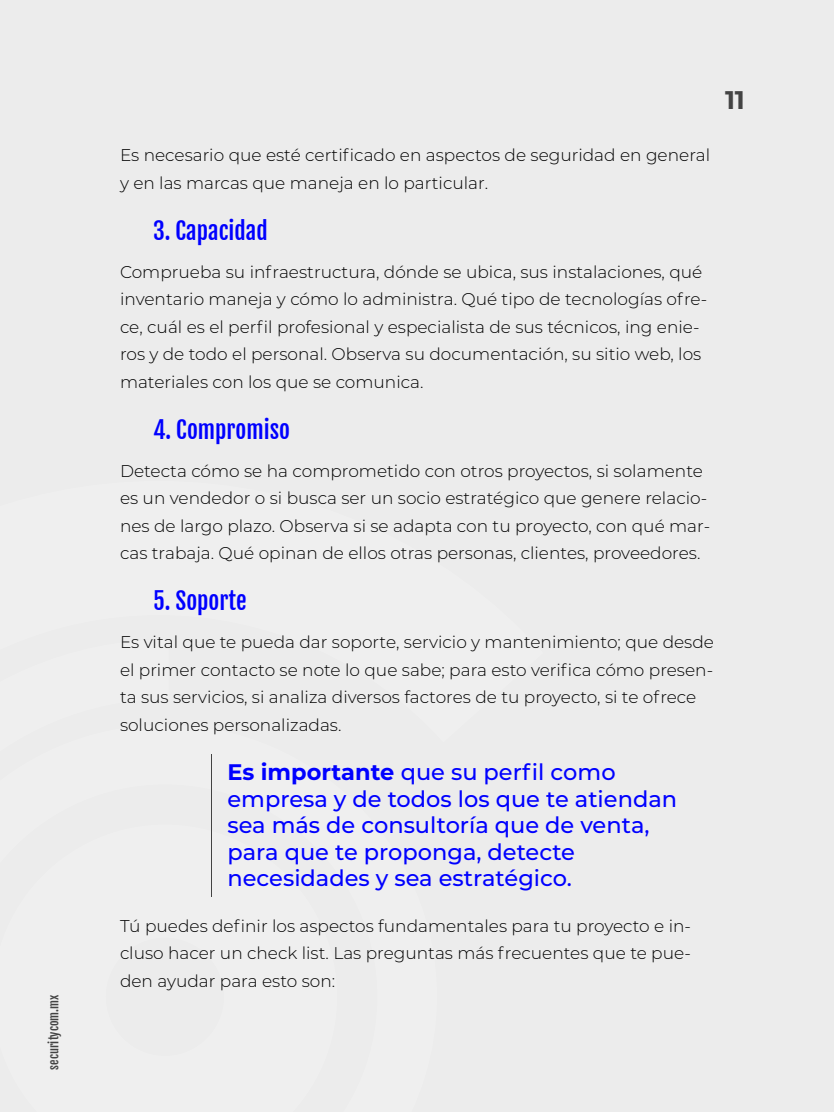
<style>
.page{position:relative;width:834px;height:1112px;background:#ececec}
.page>*{position:absolute;margin:0;border:0;box-sizing:border-box;transform-origin:0 0}
.t1{font:700 25.5px "Montserrat";color:#434343}
.t2{font:23.5px "Fjalla One";color:#00f}
.t3{font:500 22.5px/26.5px "Montserrat";color:#00f}
.t4{font:300 17px/27.5px "Montserrat";color:#000}
.t5{font:12px "Fjalla One";color:#434343}
.s1{font-weight:700}
</style>
<div class="page">
<hr style="left:211px;top:755px;width:1px;height:142px;background:#434343">
<p class="t5" style="left:46px;top:1070px;width:76px;rotate:-90deg">securitycom.mx</p>
<h1 class="t1" style="left:725px;top:81px;width:21px">11</h1>
<p class="t4" style="left:120px;top:141px;width:592px">Es necesario que esté certificado en aspectos de seguridad en general y en las marcas que maneja en lo particular.</p>
<h2 class="t2" style="left:153px;top:216px;width:116px">3. Capacidad</h2>
<p class="t4" style="left:120px;top:258px;width:589px">Comprueba su infraestructura, dónde se ubica, sus instalaciones, qué inventario maneja y cómo lo administra. Qué tipo de tecnologías ofre&shy;ce, cuál es el perfil profesional y especialista de sus técnicos, ing enie&shy;ros y de todo el personal. Observa su documentación, su sitio web, los materiales con los que se comunica.</p>
<h2 class="t2" style="left:153px;top:415px;width:139px">4. Compromiso</h2>
<p class="t4" style="left:120px;top:456px;width:592px">Detecta cómo se ha comprometido con otros proyectos, si solamente es un vendedor o si busca ser un socio estratégico que genere relacio&shy;nes de largo plazo. Observa si se adapta con tu proyecto, con qué mar&shy;cas trabaja. Qué opinan de ellos otras personas, clientes, proveedores.</p>
<h2 class="t2" style="left:153px;top:586px;width:95px">5. Soporte</h2>
<p class="t4" style="left:120px;top:628px;width:596px">Es vital que te pueda dar soporte, servicio y mantenimiento; que desde el primer contacto se note lo que sabe; para esto verifica cómo presen&shy;ta sus servicios, si analiza diversos factores de tu proyecto, si te ofrece soluciones personalizadas.</p>
<h3 class="t3" style="left:228px;top:758px;width:451px"><span class="s1">Es importante</span> que su perfil como empresa y de todos los que te atiendan sea más de consultoría que de venta, para que te proponga, detecte necesidades y sea estratégico.</h3>
<p class="t4" style="left:120px;top:911px;width:573px;text-align:justify">Tú puedes definir los aspectos fundamentales para tu proyecto e in&shy;cluso hacer un check list. Las preguntas más frecuentes que te pue&shy;den ayudar para esto son:</p>
</div>
